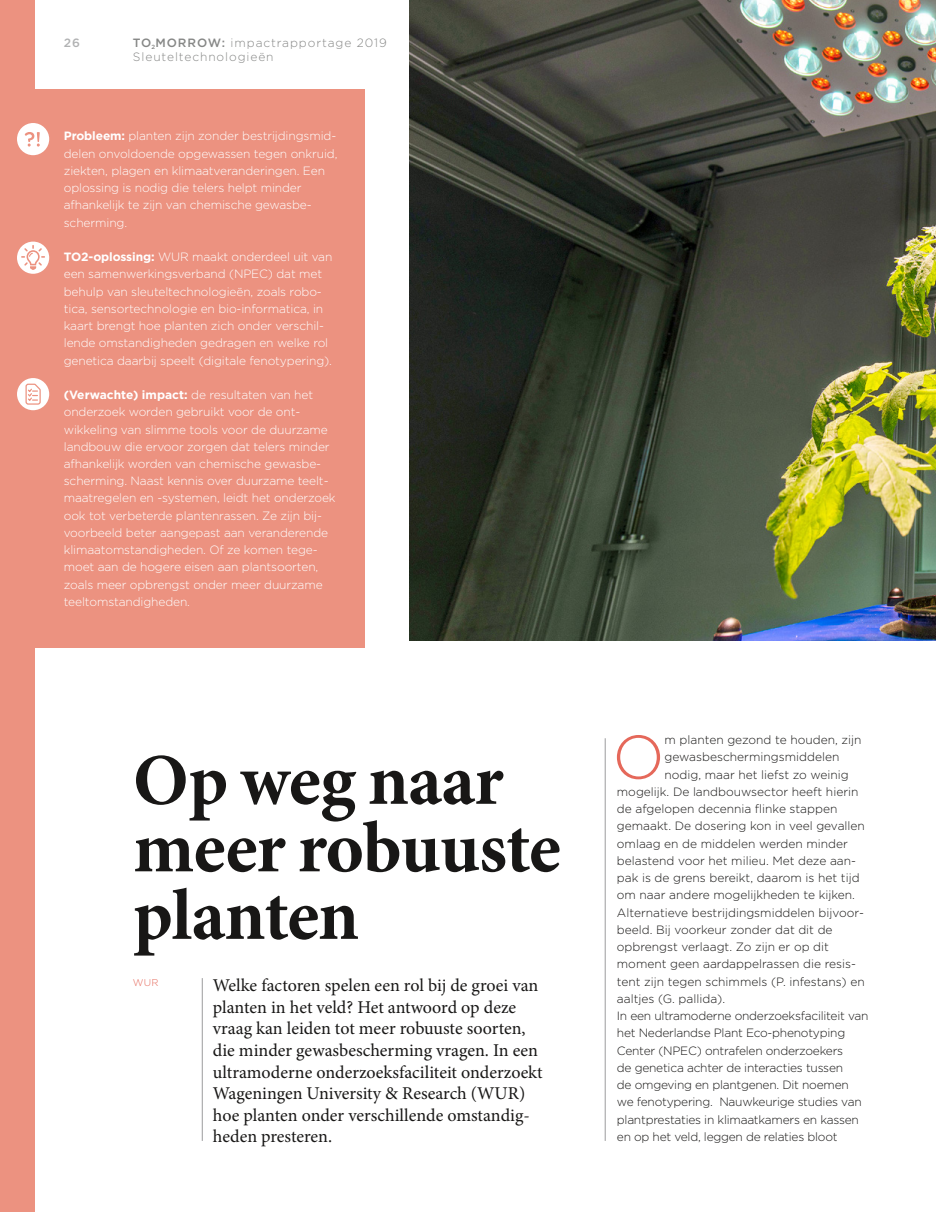
<style>
.page{position:relative;width:936px;height:1212px;background:#fff}
.page>*{position:absolute;margin:0;border:0;box-sizing:border-box;transform-origin:0 0}
.t1{font:700 72.9px/67.5px "Minion Pro";letter-spacing:-.015em;color:#181716}
.t2{font:300 61.35px "Gotham";color:#e5685a}
.t3{font:18px/21.6px "Minion Pro";color:#181716}
.t4{font:300 12px/17.2px "Gotham";letter-spacing:-.01em;color:#fff}
.t5{font:300 12px "Gotham";color:#181716}
.t6{font:300 12px "Gotham";letter-spacing:-.02em;color:#181716}
.t7{font:300 12px/14.4px "Gotham";letter-spacing:.075em;color:#868786}
.t8{font:500 12px "Gotham";color:#b1b2b3}
.t9{font:300 9.75px "Gotham";color:#e5685a}
.s1{font-weight:500}
.s2{font-weight:700}
</style>
<div class="page">
<img style="left:409px;top:0;width:526px;height:640px">
<div style="left:0;top:0;width:34px;height:1212px;background:#ec9280"></div>
<hr style="left:605px;top:738px;width:1px;height:403px;background:#9c9c9d">
<hr style="left:202px;top:978px;width:1px;height:163px;background:#9c9c9d">
<div style="left:0;top:89px;width:364px;height:559px;background:#ec9280"></div>
<div style="left:17px;top:242px;width:32px;height:32px;background:#fff;border-radius:50%"></div>
<svg style="left:21px;top:245px;width:24px;height:25px"></svg>
<div style="left:17px;top:123px;width:32px;height:32px;background:#fff;border-radius:50%"></div>
<svg style="left:25px;top:132px;width:15px;height:15px"></svg>
<div style="left:17px;top:378px;width:32px;height:32px;background:#fff;border-radius:50%"></div>
<svg style="left:25px;top:383px;width:16px;height:22px"></svg>
<p class="t8" style="left:64px;top:35px;width:18px">26</p>
<p class="t7" style="left:133px;top:35px;width:255px"><span class="s1">TO</span><sub>2</sub><span class="s1">MORROW:</span> impactrapportage 2019<br>Sleuteltechnologieën</p>
<p class="t4" style="left:64px;top:127px;width:275px"><span class="s2">Probleem:</span> planten zijn zonder bestrijdingsmid&shy;delen onvoldoende opgewassen tegen onkruid, ziekten, plagen en klimaatveranderingen. Een oplossing is nodig die telers helpt minder afhankelijk te zijn van chemische gewasbe&shy;scherming.</p>
<p class="t4" style="left:64px;top:248px;width:270px"><span class="s2">TO2-oplossing:</span> WUR maakt onderdeel uit van een samenwerkingsverband (NPEC) dat met behulp van sleuteltechnologieën, zoals robo&shy;tica, sensortechnologie en bio-informatica, in kaart brengt hoe planten zich onder verschil&shy;lende omstandigheden gedragen en welke rol genetica daarbij speelt (digitale fenotypering).</p>
<p class="t4" style="left:64px;top:386px;width:273px"><span class="s2">(Verwachte) impact:</span> de resultaten van het onderzoek worden gebruikt voor de ont&shy;wikkeling van slimme tools voor de duurzame landbouw die ervoor zorgen dat telers minder afhankelijk worden van chemische gewasbe&shy;scherming. Naast kennis over duurzame teelt&shy;maatregelen en -systemen, leidt het onderzoek ook tot verbeterde plantenrassen. Ze zijn bij&shy;voorbeeld beter aangepast aan veranderende klimaatomstandigheden. Of ze komen tege&shy;moet aan de hogere eisen aan plantsoorten, zoals meer opbrengst onder meer duurzame teeltomstandigheden.</p>
<h1 class="t1" style="left:133px;top:746px;width:429px">Op weg naar meer robuuste planten</h1>
<p class="t3" style="left:213px;top:975px;width:331px">Welke factoren spelen een rol bij de groei van planten in het veld? Het antwoord op deze vraag kan leiden tot meer robuuste soorten, die minder gewasbescherming vragen. In een ultramoderne onderzoeksfaciliteit onderzoekt Wageningen University &amp; Research (WUR) hoe planten onder verschillende omstandig&shy;heden presteren.</p>
<p class="t9" style="left:133px;top:976px;width:27px">WUR</p>
<h2 class="t2" style="left:612px;top:718px;width:54px">O</h2>
<p class="t5" style="left:664px;top:732px;width:198px">m planten gezond te houden, zijn</p>
<p class="t5" style="left:664px;top:749px;width:176px">gewasbeschermingsmiddelen</p>
<p class="t5" style="left:664px;top:767px;width:186px">nodig, maar het liefst zo weinig</p>
<p class="t5" style="left:617px;top:784px;width:243px">mogelijk. De landbouwsector heeft hierin</p>
<p class="t5" style="left:617px;top:801px;width:222px">de afgelopen decennia flinke stappen</p>
<p class="t5" style="left:617px;top:818px;width:249px">gemaakt. De dosering kon in veel gevallen</p>
<p class="t5" style="left:617px;top:836px;width:232px">omlaag en de middelen werden minder</p>
<p class="t5" style="left:617px;top:853px;width:241px">belastend voor het milieu. Met deze aan-</p>
<p class="t5" style="left:617px;top:870px;width:244px">pak is de grens bereikt, daarom is het tijd</p>
<p class="t5" style="left:617px;top:887px;width:239px">om naar andere mogelijkheden te kijken.</p>
<p class="t5" style="left:617px;top:905px;width:249px">Alternatieve bestrijdingsmiddelen bijvoor-</p>
<p class="t5" style="left:617px;top:922px;width:217px">beeld. Bij voorkeur zonder dat dit de</p>
<p class="t5" style="left:617px;top:939px;width:213px">opbrengst verlaagt. Zo zijn er op dit</p>
<p class="t5" style="left:617px;top:956px;width:241px">moment geen aardappelrassen die resis-</p>
<p class="t5" style="left:617px;top:974px;width:249px">tent zijn tegen schimmels (P. infestans) en</p>
<p class="t5" style="left:617px;top:991px;width:110px">aaltjes (G. pallida).</p>
<p class="t6" style="left:617px;top:1008px;width:253px">In een ultramoderne onderzoeksfaciliteit van</p>
<p class="t6" style="left:617px;top:1025px;width:230px">het Nederlandse Plant Eco-phenotyping</p>
<p class="t6" style="left:617px;top:1043px;width:228px">Center (NPEC) ontrafelen onderzoekers</p>
<p class="t6" style="left:617px;top:1060px;width:228px">de genetica achter de interacties tussen</p>
<p class="t6" style="left:617px;top:1077px;width:233px">de omgeving en plantgenen. Dit noemen</p>
<p class="t6" style="left:617px;top:1094px;width:246px">we fenotypering. Nauwkeurige studies van</p>
<p class="t6" style="left:617px;top:1112px;width:243px">plantprestaties in klimaatkamers en kassen</p>
<p class="t6" style="left:617px;top:1129px;width:222px">en op het veld, leggen de relaties bloot</p>
</div>
